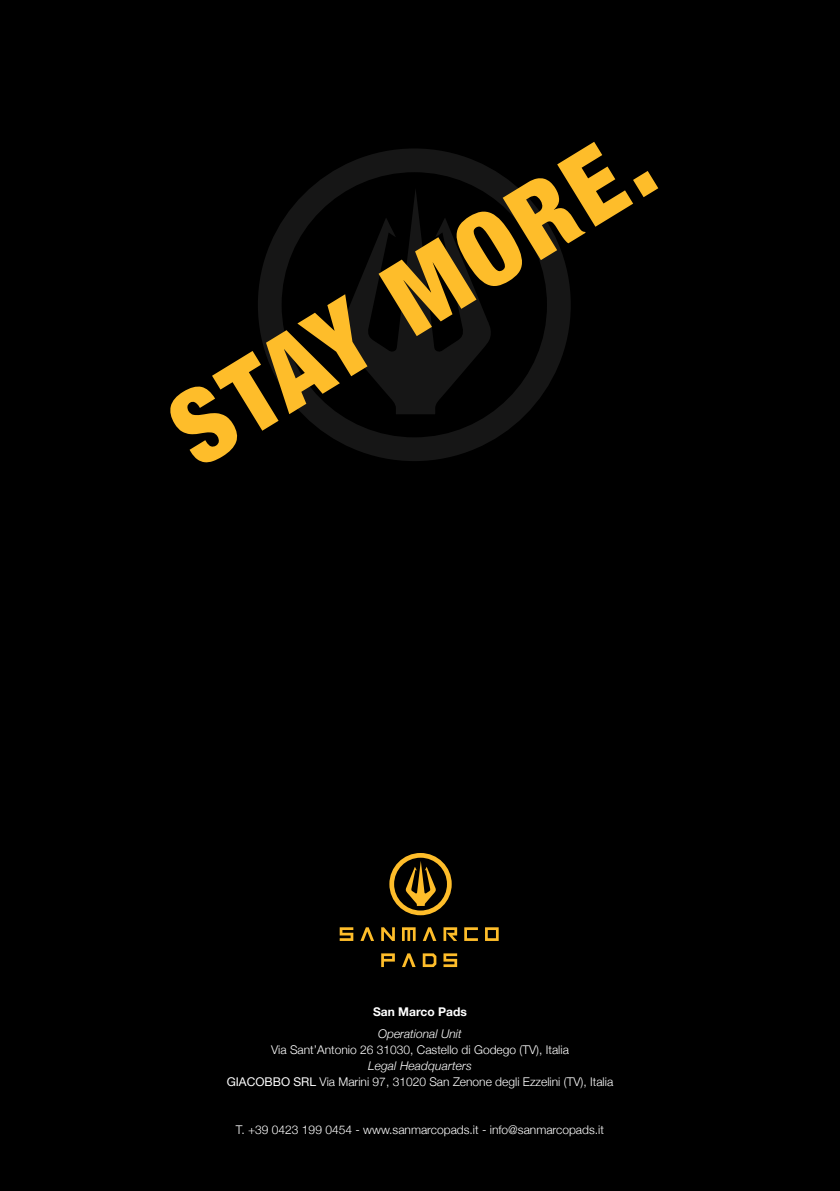
<style>
.page{position:relative;width:840px;height:1191px;background:#fff}
.page>*{position:absolute;margin:0;border:0;box-sizing:border-box;transform-origin:0 0}
.t1{font:300 12px/16px "Helvetica Neue";color:#fff;text-align:center}
.t2{font:italic 300 12px "Helvetica Neue";color:#fff}
.t3{font:700 12px "Helvetica Neue";color:#fff}
.s1{font-style:italic}
.s2{font-weight:400}
</style>
<div class="page">
<div style="left:0;top:0;width:839px;height:1191px;background:#000"></div>
<svg style="left:170px;top:142px;width:488px;height:320px"></svg>
<svg style="left:389px;top:853px;width:62px;height:62px"></svg>
<svg style="left:339px;top:927px;width:14px;height:14px"></svg>
<svg style="left:360px;top:927px;width:14px;height:14px"></svg>
<svg style="left:381px;top:927px;width:13px;height:14px"></svg>
<svg style="left:402px;top:927px;width:13px;height:14px"></svg>
<svg style="left:422px;top:927px;width:14px;height:14px"></svg>
<svg style="left:443px;top:927px;width:14px;height:14px"></svg>
<svg style="left:464px;top:927px;width:13px;height:14px"></svg>
<svg style="left:485px;top:927px;width:13px;height:14px"></svg>
<svg style="left:381px;top:953px;width:13px;height:14px"></svg>
<svg style="left:402px;top:953px;width:13px;height:14px"></svg>
<svg style="left:422px;top:953px;width:14px;height:14px"></svg>
<svg style="left:443px;top:953px;width:14px;height:14px"></svg>
<p class="t3" style="left:373px;top:1002px;width:95px">San Marco Pads</p>
<p class="t2" style="left:378px;top:1024px;width:85px">Operational Unit</p>
<p class="t1" style="left:271px;top:1041px;width:299px">Via Sant’Antonio 26 31030, Castello di Godego (TV), Italia</p>
<p class="t1" style="left:226px;top:1057px;width:388px"><span class="s1">Legal Headquarters<br></span><span class="s2">GIACOBBO SRL</span> Via Marini 97, 31020 San Zenone degli Ezzelini (TV), Italia</p>
<p class="t1" style="left:236px;top:1121px;width:369px">T. +39 0423 199 0454 - www.sanmarcopads.it - info@sanmarcopads.it</p>
</div>
